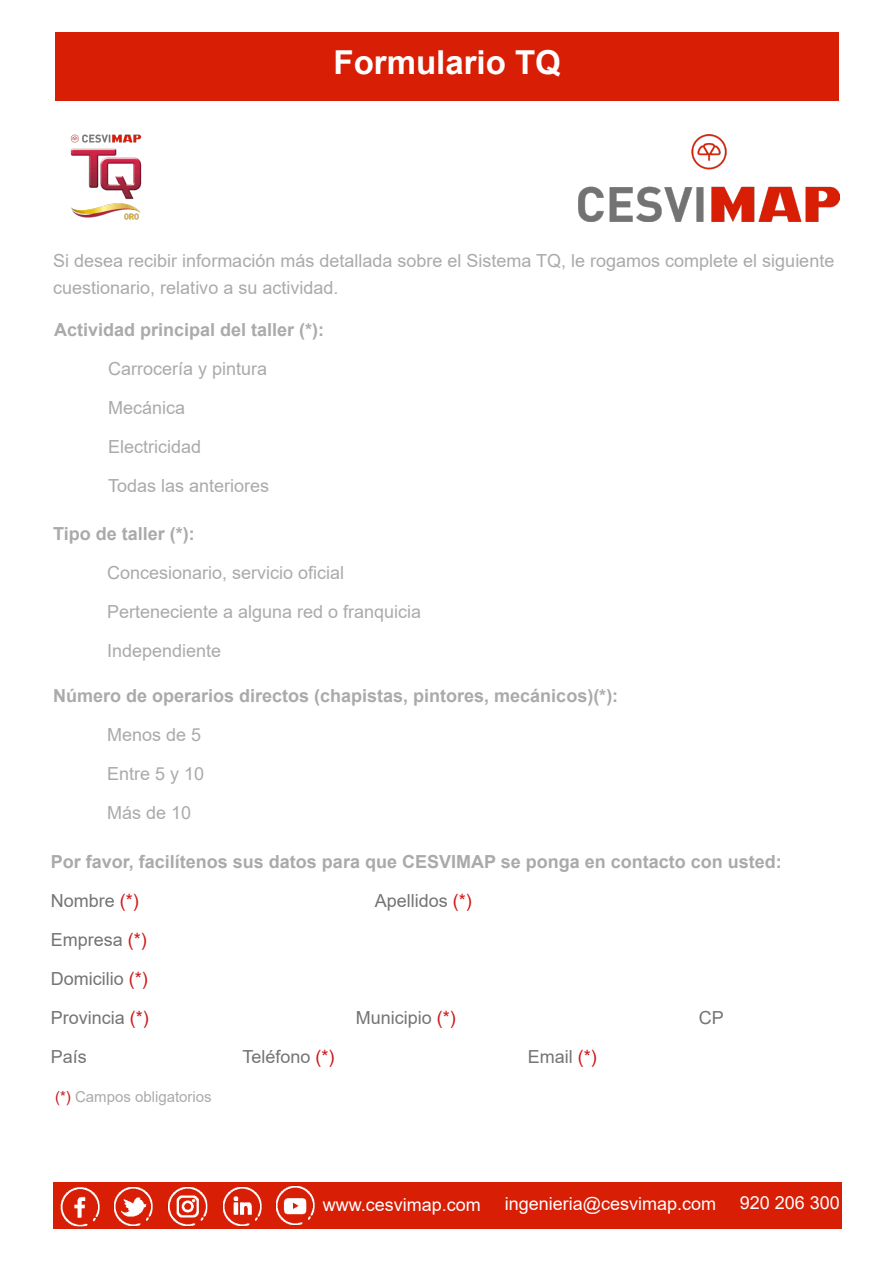
<style>
.page{position:relative;width:893px;height:1263px;background:#fff}
.page>*{position:absolute;margin:0;border:0;box-sizing:border-box;transform-origin:0 0}
.t1{font:700 33px "Arial";color:#fff}
.t2{font:18px/39px "Arial";color:#aaa}
.t3{font:700 18px/39px "Arial";color:#aaa}
.t4{font:18px/39px "Arial";color:#737473;text-align:justify}
.t5{font:18px "Arial";color:#fff}
.t6{font:15px "Arial";color:#aaa}
.s1{font-weight:400;color:#737473}
.s2{font-weight:400;color:#cd1719}
.s3{color:#cd1719}
</style>
<div class="page">
<img style="left:70px;top:134px;width:72px;height:86px">
<img style="left:578px;top:134px;width:262px;height:88px">
<div style="left:56px;top:33px;width:783px;height:68px;background:#d81e05"></div>
<div style="left:53px;top:1182px;width:788px;height:47px;background:#d81e05"></div>
<img style="left:60px;top:1187px;width:40px;height:40px">
<img style="left:113px;top:1186px;width:149px;height:41px">
<img style="left:275px;top:1185px;width:40px;height:41px">
<h1 class="t1" style="left:334px;top:39px;width:229px">Formulario TQ</h1>
<p class="t2" style="left:53px;top:247px;width:783px;line-height:27px">Si desea recibir información más detallada sobre el Sistema TQ, le rogamos complete el siguiente cuestionario, relativo a su actividad.</p>
<p class="t3" style="left:54px;top:311px;width:272px">Actividad principal del taller (*):</p>
<p class="t2" style="left:108px;top:349px;width:163px">Carrocería y pintura<br>Mecánica<br>Electricidad<br>Todas las anteriores</p>
<p class="t3" style="left:53px;top:514px;width:143px">Tipo de taller (*):</p>
<p class="t2" style="left:107px;top:553px;width:316px">Concesionario, servicio oficial<br>Perteneciente a alguna red o franquicia<br>Independiente</p>
<p class="t3" style="left:53px;top:677px;width:567px">Número de operarios directos (chapistas, pintores, mecánicos)(*):</p>
<p class="t2" style="left:107px;top:715px;width:99px">Menos de 5<br>Entre 5 y 10<br>Más de 10</p>
<p class="t3" style="left:51px;top:843px;width:732px">Por favor, facilítenos sus datos para que CESVIMAP se ponga en contacto con usted:<br><span class="s1">Nombre</span> <span class="s2">(*)</span></p>
<p class="t4" style="left:375px;top:881px;width:99px">Apellidos <span class="s3">(*)</span></p>
<p class="t4" style="left:51px;top:920px;width:100px">Empresa <span class="s3">(*)<br></span>Domicilio <span class="s3">(*)<br></span>Provincia <span class="s3">(*)</span></p>
<p class="t4" style="left:356px;top:998px;width:102px">Municipio <span class="s3">(*)</span></p>
<p class="t4" style="left:699px;top:998px;width:27px">CP</p>
<p class="t4" style="left:51px;top:1037px;width:38px">País</p>
<p class="t4" style="left:242px;top:1037px;width:94px">Teléfono <span class="s3">(*)</span></p>
<p class="t4" style="left:528px;top:1037px;width:70px">Email <span class="s3">(*)</span></p>
<p class="t6" style="left:55px;top:1087px;width:158px"><span class="s3">(*)</span> Campos obligatorios</p>
<p class="t5" style="left:323px;top:1192px;width:160px">www.cesvimap.com</p>
<p class="t5" style="left:505px;top:1191px;width:213px">ingenieria@cesvimap.com</p>
<p class="t5" style="left:740px;top:1191px;width:102px">920 206 300</p>
</div>
